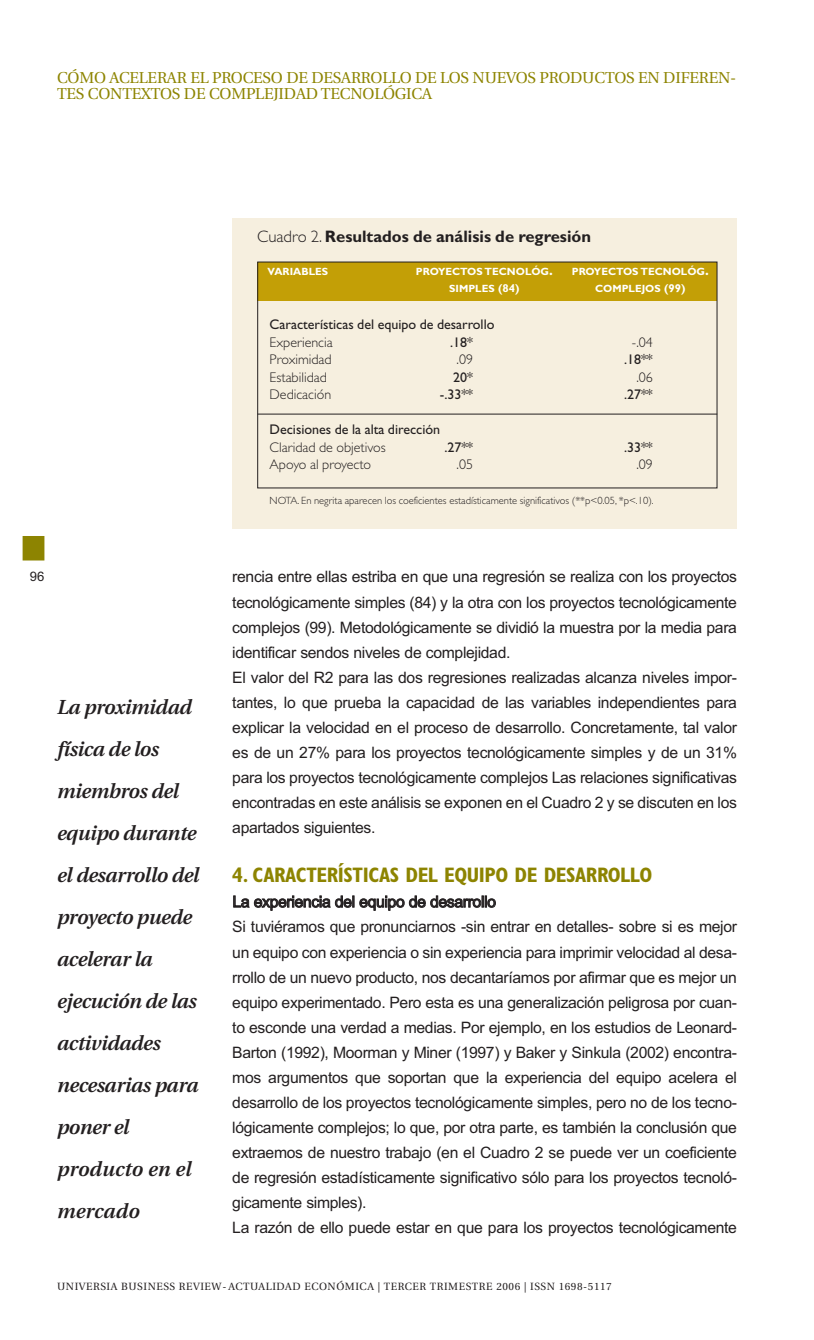
<style>
.page{position:relative;width:814px;height:1340px;background:#fff}
.page>*{position:absolute;margin:0;border:0;box-sizing:border-box;transform-origin:0 0}
.t1{font:700 condensed 21px "Gill Sans";letter-spacing:-.02em;color:#8d8401}
.t2{font:italic 600 20.3px/42px "Utopia";letter-spacing:-.015em;color:#231f20}
.t3{font:700 16.62px "Gill Sans";color:#231f20}
.t4{font:15.75px/25px "Arial";letter-spacing:-.02em;color:#231f20}
.t5{font:15.75px/15.8px "Utopia";letter-spacing:-.015em;color:#8d8401}
.t6{font:14px "Gill Sans";color:#231f20}
.t7{font:300 14px "Gill Sans";color:#231f20}
.t8{font:13.12px "Arial";color:#231f20}
.t9{font:300 10.5px "Gill Sans";color:#231f20}
.t10{font:10.5px "Utopia";letter-spacing:.055em;color:#231f20}
.t11{font:700 10.5px/17.5px "Gill Sans";color:#fff;text-align:center}
.s1{font-weight:300}
.s2{font-size:14px}
.s3{font-size:11.38px}
</style>
<div class="page">
<div style="left:23px;top:536px;width:21px;height:24px;background:#8d8401"></div>
<div style="left:232px;top:218px;width:505px;height:311px;background:#f6efdf"></div>
<div style="left:258px;top:262px;width:459px;height:38px;background:#c39f06"></div>
<hr style="left:257px;top:414px;width:460px;height:1px;background:#231f20">
<p class="t5" style="left:57px;top:71px;width:681px">CÓMO ACELERAR EL PROCESO DE DESARROLLO DE LOS NUEVOS PRODUCTOS EN DIFEREN-<br>TES CONTEXTOS DE COMPLEJIDAD TECNOLÓGICA</p>
<p class="t3" style="left:257px;top:230px;width:335px"><span class="s1">Cuadro 2.</span> Resultados de análisis de regresión</p>
<p class="t11" style="left:268px;top:264px;width:62px">VARIABLES</p>
<p class="t11" style="left:416px;top:264px;width:139px">PROYECTOS TECNOLÓG<span class="s2">.<br></span>SIMPLES <span class="s3">(84)</span></p>
<p class="t11" style="left:571px;top:264px;width:139px">PROYECTOS TECNOLÓG<span class="s2">.<br></span>COMPLEJOS <span class="s3">(99)</span></p>
<p class="t6" style="left:269px;top:319px;width:226px">Características del equipo de desarrollo</p>
<p class="t7" style="left:269px;top:337px;width:65px">Experiencia</p>
<p class="t6" style="left:450px;top:337px;width:24px">.18*</p>
<p class="t7" style="left:632px;top:337px;width:22px">-.04</p>
<p class="t7" style="left:269px;top:354px;width:64px">Proximidad</p>
<p class="t7" style="left:456px;top:354px;width:18px">.09</p>
<p class="t6" style="left:624px;top:354px;width:30px">.18**</p>
<p class="t7" style="left:269px;top:372px;width:59px">Estabilidad</p>
<p class="t6" style="left:453px;top:372px;width:21px">20*</p>
<p class="t7" style="left:636px;top:372px;width:18px">.06</p>
<p class="t7" style="left:269px;top:389px;width:63px">Dedicación</p>
<p class="t6" style="left:440px;top:389px;width:35px">-.33**</p>
<p class="t6" style="left:624px;top:389px;width:30px">.27**</p>
<p class="t6" style="left:269px;top:424px;width:172px">Decisiones de la alta dirección</p>
<p class="t7" style="left:269px;top:442px;width:118px">Claridad de objetivos</p>
<p class="t6" style="left:444px;top:442px;width:30px">.27**</p>
<p class="t6" style="left:624px;top:442px;width:30px">.33**</p>
<p class="t7" style="left:269px;top:459px;width:103px">Apoyo al proyecto</p>
<p class="t7" style="left:456px;top:459px;width:18px">.05</p>
<p class="t7" style="left:636px;top:459px;width:18px">.09</p>
<p class="t9" style="left:269px;top:497px;width:385px">NOTA. En negrita aparecen los coeficientes estadísticamente significativos (**p&lt;0.05, *p&lt;.10).</p>
<p class="t8" style="left:30px;top:571px;width:16px">96</p>
<p class="t2" style="left:57px;top:688px;width:144px">La proximidad física de los miembros del equipo durante el desarrollo del proyecto puede acelerar la ejecución de las actividades necesarias para poner el producto en el mercado</p>
<p class="t4" style="left:232px;top:566px;width:506px">rencia entre ellas estriba en que una regresión se realiza con los proyectos tecnológicamente simples (84) y la otra con los proyectos tecnológicamente complejos (99). Metodológicamente se dividió la muestra por la media para identificar sendos niveles de complejidad.<br>El valor del R2 para las dos regresiones realizadas alcanza niveles impor&shy;tantes, lo que prueba la capacidad de las variables independientes para explicar la velocidad en el proceso de desarrollo. Concretamente, tal valor es de un 27% para los proyectos tecnológicamente simples y de un 31% para los proyectos tecnológicamente complejos Las relaciones significativas encontradas en este análisis se exponen en el Cuadro 2 y se discuten en los apartados siguientes.</p>
<h1 class="t1" style="left:232px;top:868px;width:421px">4. CARACTERÍSTICAS DEL EQUIPO DE DESARROLLO</h1>
<p class="t4" style="left:232px;top:890px;width:506px">La experiencia del equipo de desarrollo<br>Si tuviéramos que pronunciarnos -sin entrar en detalles- sobre si es mejor un equipo con experiencia o sin experiencia para imprimir velocidad al desa&shy;rrollo de un nuevo producto, nos decantaríamos por afirmar que es mejor un equipo experimentado. Pero esta es una generalización peligrosa por cuan&shy;to esconde una verdad a medias. Por ejemplo, en los estudios de Leonard-Barton (1992), Moorman y Miner (1997) y Baker y Sinkula (2002) encontra&shy;mos argumentos que soportan que la experiencia del equipo acelera el desarrollo de los proyectos tecnológicamente simples, pero no de los tecno&shy;lógicamente complejos; lo que, por otra parte, es también la conclusión que extraemos de nuestro trabajo (en el Cuadro 2 se puede ver un coeficiente de regresión estadísticamente significativo sólo para los proyectos tecnoló&shy;gicamente simples).<br>La razón de ello puede estar en que para los proyectos tecnológicamente</p>
<p class="t10" style="left:57px;top:1282px;width:556px">UNIVERSIA BUSINESS REVIEW-ACTUALIDAD ECONÓMICA | TERCER TRIMESTRE 2006 | ISSN 1698-5117</p>
</div>
